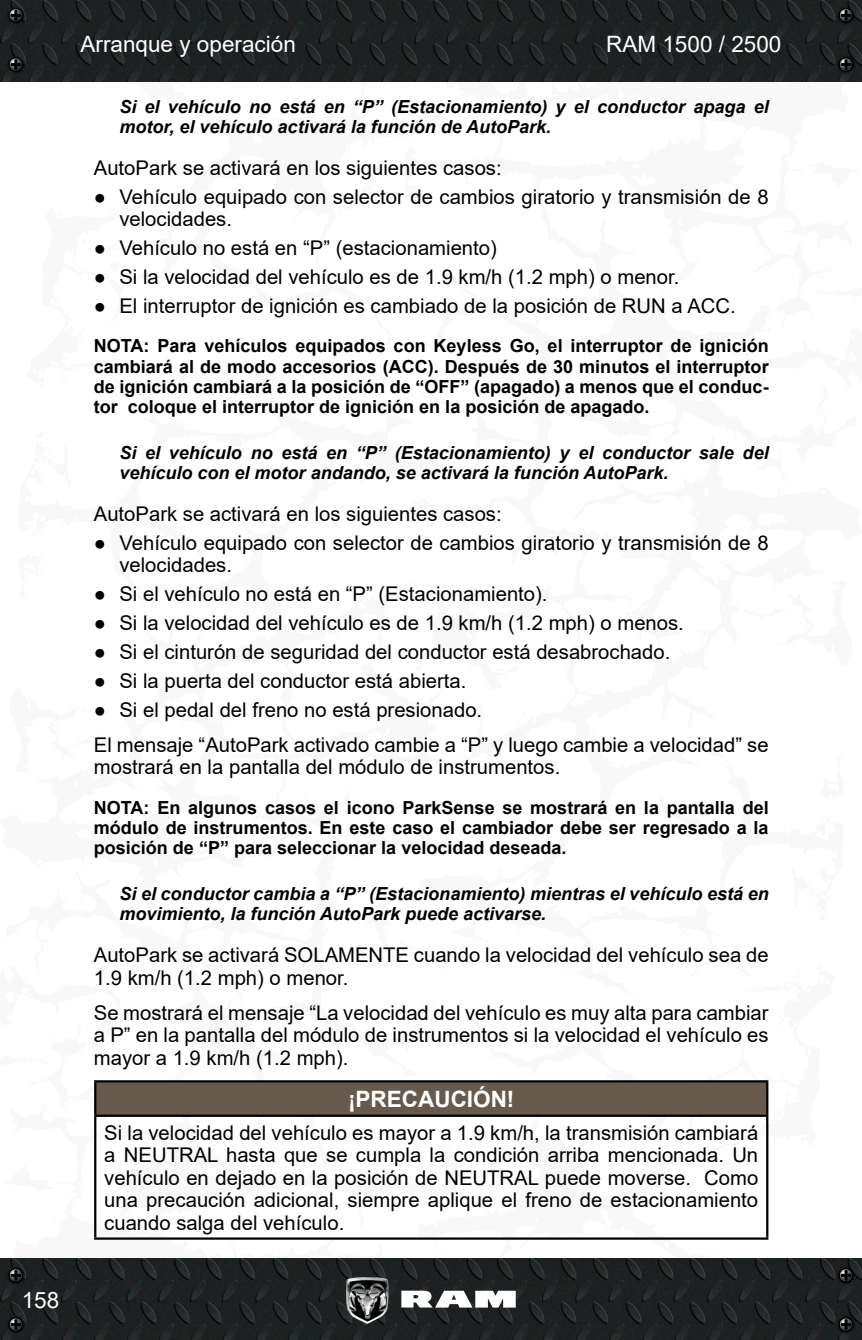
<style>
.page{position:relative;width:862px;height:1340px;background:#fff}
.page>*{position:absolute;margin:0;border:0;box-sizing:border-box;transform-origin:0 0}
.t1{font:22.5px "Arial";color:#fff}
.Adver_Preca_Título{font:700 22.5px "Arial";color:#fff}
._4_Normal{font:20.25px/22.5px "Arial";color:#000}
._6_NOTA{font:700 18px/20.2px "Arial";color:#000;text-align:justify}
._3a_Negritas{font:italic 700 18px/20.2px "Arial";color:#000}
</style>
<div class="page">
<svg style="left:861px;top:39px;width:1px;height:1259px"></svg>
<img style="left:0;top:0;width:861px;height:81px">
<img style="left:0;top:1258px;width:861px;height:81px">
<svg style="left:401px;top:1290px;width:114px;height:17px"></svg>
<img style="left:346px;top:1276px;width:42px;height:47px">
<img style="left:5px;top:4px;width:22px;height:22px">
<svg style="left:8px;top:8px;width:16px;height:15px"></svg>
<img style="left:5px;top:1264px;width:22px;height:22px">
<svg style="left:8px;top:1267px;width:16px;height:15px"></svg>
<img style="left:834px;top:4px;width:22px;height:22px">
<svg style="left:837px;top:8px;width:16px;height:15px"></svg>
<img style="left:834px;top:1264px;width:22px;height:22px">
<svg style="left:837px;top:1267px;width:16px;height:15px"></svg>
<img style="left:5px;top:53px;width:22px;height:23px">
<svg style="left:8px;top:57px;width:16px;height:15px"></svg>
<img style="left:5px;top:1313px;width:22px;height:22px">
<svg style="left:8px;top:1316px;width:16px;height:15px"></svg>
<img style="left:834px;top:53px;width:22px;height:23px">
<svg style="left:837px;top:57px;width:16px;height:15px"></svg>
<img style="left:834px;top:1313px;width:22px;height:22px">
<svg style="left:837px;top:1316px;width:16px;height:15px"></svg>
<div style="left:95px;top:1081px;width:671px;height:34px;background:#665a4e"></div>
<hr style="left:94px;top:1080px;width:674px;height:2px;background:#000">
<hr style="left:94px;top:1082px;width:2px;height:32px;background:#000">
<hr style="left:765px;top:1082px;width:3px;height:32px;background:#000">
<hr style="left:94px;top:1114px;width:674px;height:2px;background:#000">
<hr style="left:94px;top:1116px;width:2px;height:121px;background:#000">
<hr style="left:765px;top:1116px;width:3px;height:121px;background:#000">
<hr style="left:94px;top:1237px;width:674px;height:2px;background:#000">
<p class="t1" style="left:80px;top:29px;width:217px">Arranque y operación</p>
<p class="t1" style="left:605px;top:29px;width:177px">RAM 1500 / 2500</p>
<p class="_3a_Negritas" style="left:119px;top:97px;width:650px">Si el vehículo no está en “P” (Estacionamiento) y el conductor apaga el motor, el vehículo activará la función de AutoPark.</p>
<p class="_4_Normal" style="left:94px;top:156px;width:409px">AutoPark se activará en los siguientes casos:</p>
<p class="_4_Normal" style="left:119px;top:185px;width:650px;text-indent:-26px">● Vehículo equipado con selector de cambios giratorio y transmisión de 8 velocidades.</p>
<p class="_4_Normal" style="left:94px;top:237px;width:404px">● Vehículo no está en “P” (estacionamiento)</p>
<p class="_4_Normal" style="left:94px;top:265px;width:586px">● Si la velocidad del vehículo es de 1.9 km/h (1.2 mph) o menor.</p>
<p class="_4_Normal" style="left:94px;top:294px;width:643px">● El interruptor de ignición es cambiado de la posición de RUN a ACC.</p>
<p class="_6_NOTA" style="left:94px;top:336px;width:676px">NOTA: Para vehículos equipados con Keyless Go, el interruptor de ignición cambiará al de modo accesorios (ACC). Después de 30 minutos el interruptor de ignición cambiará a la posición de “OFF” (apagado) a menos que el conduc&shy;tor coloque el interruptor de ignición en la posición de apagado.</p>
<p class="_3a_Negritas" style="left:119px;top:443px;width:650px">Si el vehículo no está en “P” (Estacionamiento) y el conductor sale del vehículo con el motor andando, se activará la función AutoPark.</p>
<p class="_4_Normal" style="left:94px;top:502px;width:409px">AutoPark se activará en los siguientes casos:</p>
<p class="_4_Normal" style="left:119px;top:531px;width:650px;text-indent:-26px">● Vehículo equipado con selector de cambios giratorio y transmisión de 8 velocidades.</p>
<p class="_4_Normal" style="left:94px;top:582px;width:455px">● Si el vehículo no está en “P” (Estacionamiento).</p>
<p class="_4_Normal" style="left:94px;top:611px;width:591px">● Si la velocidad del vehículo es de 1.9 km/h (1.2 mph) o menos.</p>
<p class="_4_Normal" style="left:94px;top:640px;width:577px">● Si el cinturón de seguridad del conductor está desabrochado.</p>
<p class="_4_Normal" style="left:94px;top:669px;width:374px">● Si la puerta del conductor está abierta.</p>
<p class="_4_Normal" style="left:94px;top:698px;width:389px">● Si el pedal del freno no está presionado.</p>
<p class="_4_Normal" style="left:94px;top:733px;width:676px">El mensaje “AutoPark activado cambie a “P” y luego cambie a velocidad” se mostrará en la pantalla del módulo de instrumentos.</p>
<p class="_6_NOTA" style="left:94px;top:797px;width:676px">NOTA: En algunos casos el icono ParkSense se mostrará en la pantalla del módulo de instrumentos. En este caso el cambiador debe ser regresado a la posición de “P” para seleccionar la velocidad deseada.</p>
<p class="_3a_Negritas" style="left:119px;top:884px;width:650px">Si el conductor cambia a “P” (Estacionamiento) mientras el vehículo está en movimiento, la función AutoPark puede activarse.</p>
<p class="_4_Normal" style="left:94px;top:943px;width:676px">AutoPark se activará SOLAMENTE cuando la velocidad del vehículo sea de<br>1.9 km/h (1.2 mph) o menor.</p>
<p class="_4_Normal" style="left:94px;top:1001px;width:676px;text-align:justify">Se mostrará el mensaje “La velocidad del vehículo es muy alta para cambiar a P” en la pantalla del módulo de instrumentos si la velocidad el vehículo es mayor a 1.9 km/h (1.2 mph).</p>
<p class="Adver_Preca_Título" style="left:348px;top:1082px;width:168px">¡PRECAUCIÓN!</p>
<p class="_4_Normal" style="left:104px;top:1121px;width:655px;text-align:justify">Si la velocidad del vehículo es mayor a 1.9 km/h, la transmisión cambiará a NEUTRAL hasta que se cumpla la condición arriba mencionada. Un vehículo en dejado en la posición de NEUTRAL puede moverse. Como una precaución adicional, siempre aplique el freno de estacionamiento cuando salga del vehículo.</p>
<p class="t1" style="left:22px;top:1284px;width:39px">158</p>
</div>
